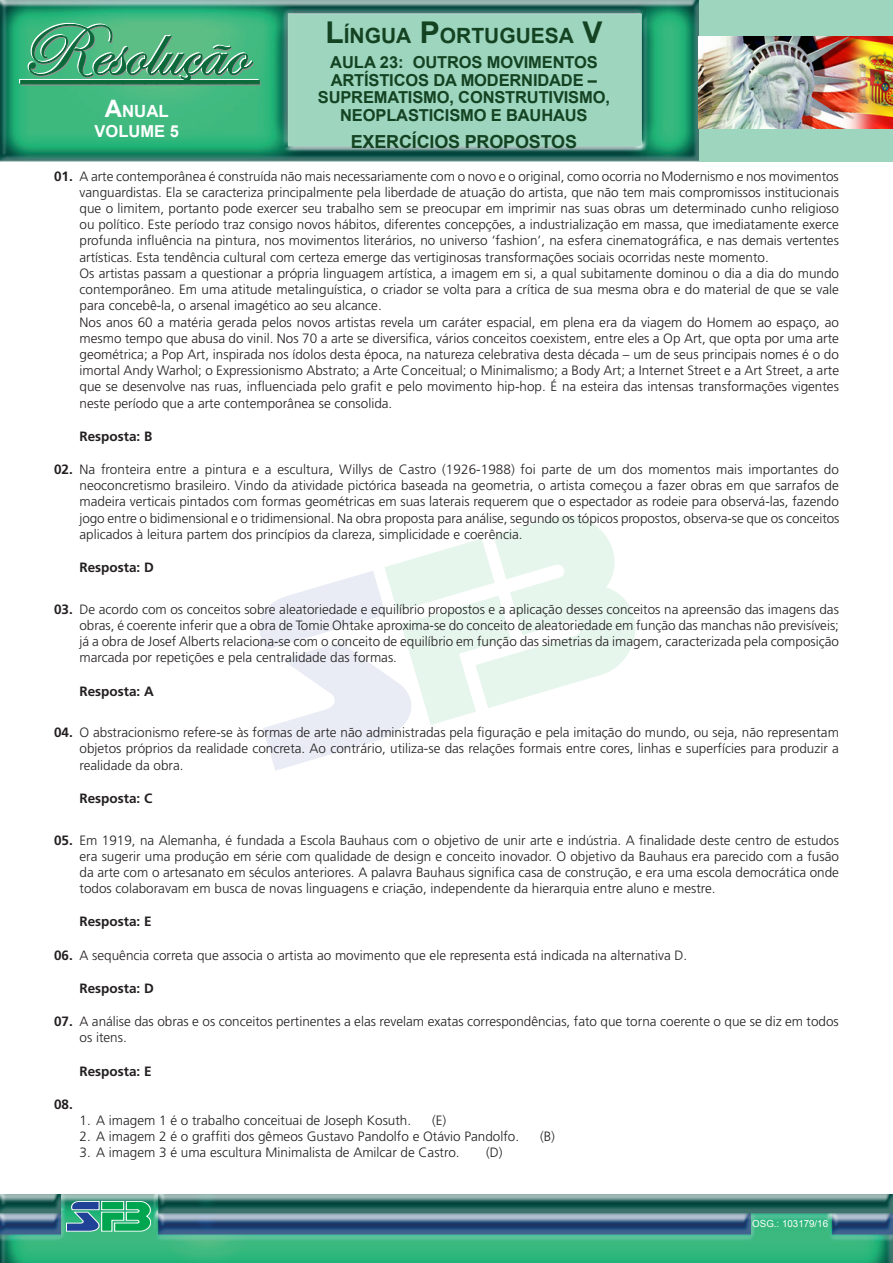
<style>
.page{position:relative;width:893px;height:1263px;background:#fff}
.page>*{position:absolute;margin:0;border:0;box-sizing:border-box;transform-origin:0 0}
.t1{font:700 21px "Arial";color:#144322}
.t2{font:700 18px "Arial";letter-spacing:-.01em;color:#144322}
.t3{font:700 16.8px "Arial";color:#fff}
.t4{font:700 16.5px "Arial";letter-spacing:-.01em;color:#144322}
.t5{font:700 16.5px "Arial";color:#fff}
.Exercício_chamada{font:300 13.5px/16.2px "Frutiger";color:#231f20;text-align:justify}
.Exercício_resposta{font:300 13.5px "Frutiger";color:#231f20}
.Exercício_chamada-2{font:700 13.5px "Frutiger";color:#231f20}
.Exercício_resposta-2{font:700 13.5px "Frutiger";color:#231f20}
.t6{font:9.75px "Arial";color:#fff}
.s1{font-size:24px}
.s2{font-style:inherit}
.s3{font-size:30px}
.s4{font-weight:700}
</style>
<div class="page">
<div style="left:0;top:0;width:893px;height:162px;background:#9ed5bf"></div>
<img style="left:0;top:0;width:698px;height:162px">
<img style="left:698px;top:37px;width:195px;height:91px">
<div style="left:19px;top:79px;width:70px;height:4px;border:1px solid #fff"></div>
<svg style="left:20px;top:23px;width:240px;height:62px"></svg>
<div style="left:224px;top:80px;width:22px;height:4px;border:1px solid #0b693a"></div>
<div style="left:246px;top:80px;width:14px;height:4px;border:1px solid #0b693a"></div>
<img style="left:0;top:1195px;width:893px;height:68px">
<svg style="left:66px;top:1201px;width:85px;height:30px"></svg>
<svg style="left:259px;top:516px;width:376px;height:255px"></svg>
<p class="t3" style="left:105px;top:100px;width:64px"><span class="s1">A</span>NUAL</p>
<p class="t5" style="left:95px;top:120px;width:86px">VOLUME <span class="s2">5</span></p>
<h1 class="t1" style="left:325px;top:21px;width:278px"><span class="s3">L</span>ÍNGUA <span class="s3">P</span>ORTUGUESA <span class="s3">V</span></h1>
<p class="t4" style="left:330px;top:52px;width:96px">AU LA 23: OUTROS</p>
<p class="t4" style="left:487px;top:52px;width:67px">MOVIMENTOS</p>
<p class="t4" style="left:331px;top:69px;width:11px">ARTÍST</p>
<p class="t4" style="left:389px;top:69px;width:122px">ICOS DA MODERN</p>
<p class="t4" style="left:533px;top:69px;width:66px">IDADE –</p>
<p class="t4" style="left:318px;top:86px;width:165px">SU PREMATISMO, CONSTRUT</p>
<p class="t4" style="left:549px;top:86px;width:63px">IVISMO,</p>
<p class="t4" style="left:340px;top:104px;width:13px">NEO</p>
<p class="t4" style="left:375px;top:104px;width:33px">PLAST</p>
<p class="t4" style="left:429px;top:104px;width:137px">ICISMO E BAU HAUS</p>
<h2 class="t2" style="left:351px;top:130px;width:178px">EXERCÍCIOS PROPOSTOS</h2>
<p class="Exercício_chamada" style="left:80px;top:168px;width:761px;text-indent:-26px"><span class="s4">01.</span> A arte contemporânea é construída não mais necessariamente com o novo e o original, como ocorria no Modernismo e nos movimentos vanguardistas. Ela se caracteriza principalmente pela liberdade de atuação do artista, que não tem mais compromissos institucionais que o limitem, portanto pode exercer seu trabalho sem se preocupar em imprimir nas suas obras um determinado cunho religioso ou político. Este período traz consigo novos hábitos, diferentes concepções, a industrialização em massa, que imediatamente exerce profunda influência na pintura, nos movimentos literários, no universo ‘fashion’, na esfera cinematográfica, e nas demais vertentes artísticas. Esta tendência cultural com certeza emerge das vertiginosas transformações sociais ocorridas neste momento.</p>
<p class="Exercício_chamada" style="left:80px;top:265px;width:761px">Os artistas passam a questionar a própria linguagem artística, a imagem em si, a qual subitamente dominou o dia a dia do mundo contemporâneo. Em uma atitude metalinguística, o criador se volta para a crítica de sua mesma obra e do material de que se vale para concebê-la, o arsenal imagético ao seu alcance.</p>
<p class="Exercício_chamada" style="left:80px;top:314px;width:761px">Nos anos 60 a matéria gerada pelos novos artistas revela um caráter espacial, em plena era da viagem do Homem ao espaço, ao mesmo tempo que abusa do vinil. Nos 70 a arte se diversifica, vários conceitos coexistem, entre eles a Op Art, que opta por uma arte geométrica; a Pop Art, inspirada nos ídolos desta época, na natureza celebrativa desta década – um de seus principais nomes é o do imortal Andy Warhol; o Expressionismo Abstrato; a Arte Conceitual; o Minimalismo; a Body Art; a Internet Street e a Art Street, a arte que se desenvolve nas ruas, influenciada pelo grafit e pelo movimento hip-hop. É na esteira das intensas transformações vigentes neste período que a arte contemporânea se consolida.</p>
<p class="Exercício_chamada-2" style="left:80px;top:428px;width:74px">Resposta: B</p>
<p class="Exercício_chamada" style="left:80px;top:461px;width:761px;text-indent:-26px"><span class="s4">02.</span> Na fronteira entre a pintura e a escultura, Willys de Castro (1926-1988) foi parte de um dos momentos mais importantes do neoconcretismo brasileiro. Vindo da atividade pictórica baseada na geometria, o artista começou a fazer obras em que sarrafos de madeira verticais pintados com formas geométricas em suas laterais requerem que o espectador as rodeie para observá-las, fazendo jogo entre o bidimensional e o tridimensional. Na obra proposta para análise, segundo os tópicos propostos, observa-se que os conceitos aplicados à leitura partem dos princípios da clareza, simplicidade e coerência.</p>
<p class="Exercício_resposta-2" style="left:80px;top:559px;width:76px">Resposta: D</p>
<p class="Exercício_chamada" style="left:80px;top:601px;width:761px;text-indent:-26px"><span class="s4">03.</span> De acordo com os conceitos sobre aleatoriedade e equilíbrio propostos e a aplicação desses conceitos na apreensão das imagens das obras, é coerente inferir que a obra de Tomie Ohtake aproxima-se do conceito de aleatoriedade em função das manchas não previsíveis; já a obra de Josef Alberts relaciona-se com o conceito de equilíbrio em função das simetrias da imagem, caracterizada pela composição marcada por repetições e pela centralidade das formas.</p>
<p class="Exercício_chamada-2" style="left:80px;top:683px;width:76px">Resposta: A</p>
<p class="Exercício_chamada" style="left:80px;top:724px;width:761px;text-indent:-26px"><span class="s4">04.</span> O abstracionismo refere-se às formas de arte não administradas pela figuração e pela imitação do mundo, ou seja, não representam objetos próprios da realidade concreta. Ao contrário, utiliza-se das relações formais entre cores, linhas e superfícies para produzir a realidade da obra.</p>
<p class="Exercício_chamada-2" style="left:80px;top:790px;width:74px">Resposta: C</p>
<p class="Exercício_chamada" style="left:80px;top:832px;width:761px;text-indent:-26px"><span class="s4">05.</span> Em 1919, na Alemanha, é fundada a Escola Bauhaus com o objetivo de unir arte e indústria. A finalidade deste centro de estudos era sugerir uma produção em série com qualidade de design e conceito inovador. O objetivo da Bauhaus era parecido com a fusão da arte com o artesanato em séculos anteriores. A palavra Bauhaus significa casa de construção, e era uma escola democrática onde todos colaboravam em busca de novas linguagens e criação, independente da hierarquia entre aluno e mestre.</p>
<p class="Exercício_chamada-2" style="left:80px;top:914px;width:74px">Resposta: E</p>
<p class="Exercício_chamada" style="left:54px;top:947px;width:635px"><span class="s4">06.</span> A sequência correta que associa o artista ao movimento que ele representa está indicada na alternativa D.</p>
<p class="Exercício_chamada-2" style="left:80px;top:980px;width:76px">Resposta: D</p>
<p class="Exercício_chamada" style="left:80px;top:1013px;width:761px;text-indent:-26px"><span class="s4">07.</span> A análise das obras e os conceitos pertinentes a elas revelam exatas correspondências, fato que torna coerente o que se diz em todos os itens.</p>
<p class="Exercício_chamada-2" style="left:80px;top:1063px;width:74px">Resposta: E</p>
<p class="Exercício_chamada-2" style="left:54px;top:1096px;width:20px">08.</p>
<p class="Exercício_resposta" style="left:80px;top:1113px;width:333px">1. A imagem 1 é o trabalho conceituai de Joseph Kosuth.</p>
<p class="Exercício_resposta" style="left:432px;top:1113px;width:16px">(E)</p>
<p class="Exercício_resposta" style="left:80px;top:1129px;width:441px">2. A imagem 2 é o graffiti dos gêmeos Gustavo Pandolfo e Otávio Pandolfo.</p>
<p class="Exercício_resposta" style="left:540px;top:1129px;width:17px">(B)</p>
<p class="Exercício_resposta" style="left:80px;top:1145px;width:382px">3. A imagem 3 é uma escultura Minimalista de Amilcar de Castro.</p>
<p class="Exercício_resposta" style="left:486px;top:1145px;width:18px">(D)</p>
<p class="t6" style="left:752px;top:1217px;width:77px">OSG.: 103179/16</p>
</div>
